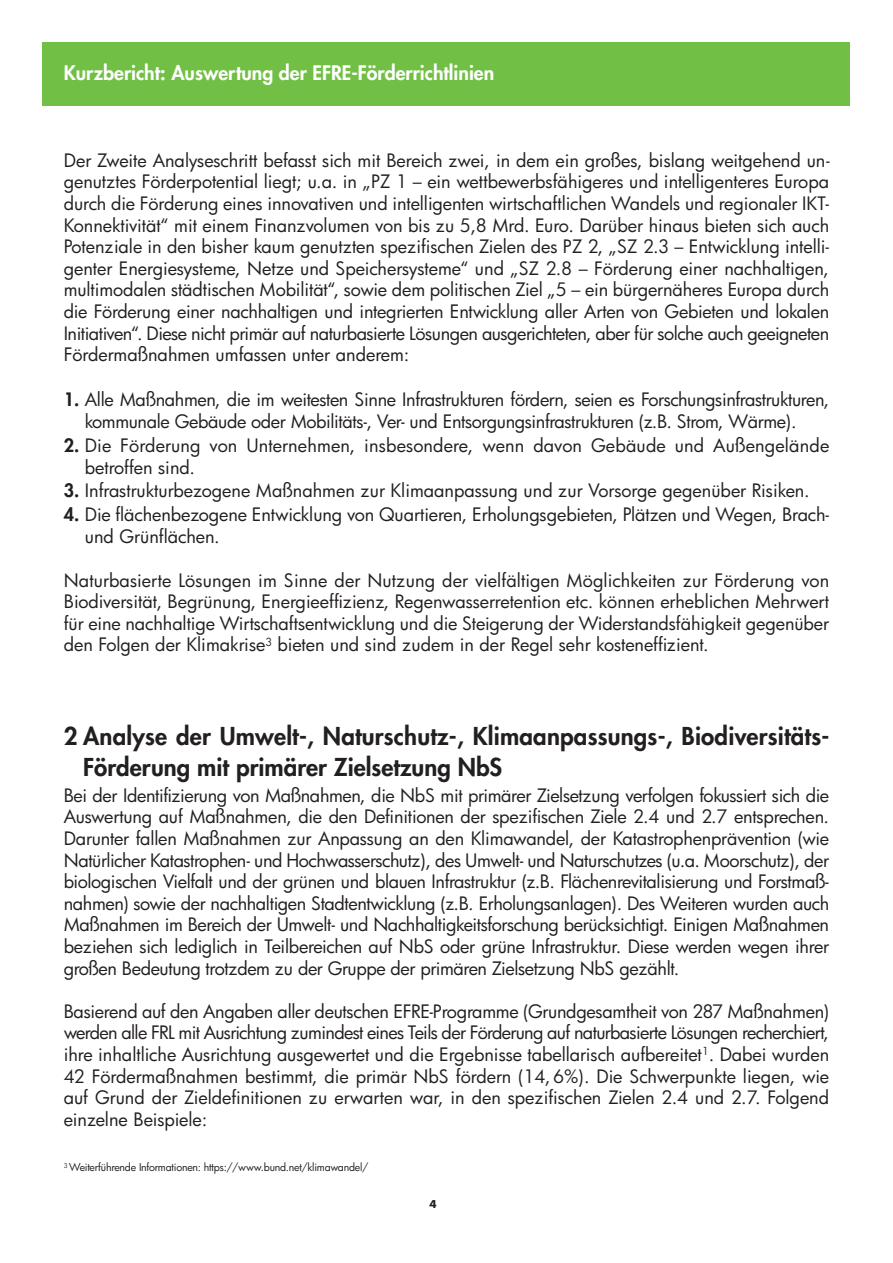
<style>
.page{position:relative;width:893px;height:1263px;background:#fff}
.page>*{position:absolute;margin:0;border:0;box-sizing:border-box;transform-origin:0 0}
.t1{font:800 24px/32px "Futura";letter-spacing:.01em;color:#231f20}
.t2{font:800 19.5px "Futura";color:#fff}
.t3{font:18px/21.6px "Futura";letter-spacing:-.01em;color:#231f20;text-align:justify}
.t4{font:10.5px "Futura";letter-spacing:-.02em;color:#231f20}
.t5{font:700 10.5px "Futura";color:#231f20}
.s1{font-weight:800}
</style>
<div class="page">
<div style="left:43px;top:43px;width:807px;height:63px;background:#71bf44"></div>
<p class="t2" style="left:64px;top:64px;width:432px">Kurzbericht: Auswertung der EFRE-Förderrichtlinien</p>
<p class="t3" style="left:64px;top:150px;width:767px">Der Zweite Analyseschritt befasst sich mit Bereich zwei, in dem ein großes, bislang weitgehend un&shy;genutztes Förderpotential liegt; u.a. in „PZ 1 – ein wettbewerbsfähigeres und intelligenteres Europa durch die Förderung eines innovativen und intelligenten wirtschaftlichen Wandels und regionaler IKT-Konnektivität“ mit einem Finanzvolumen von bis zu 5,8 Mrd. Euro. Darüber hinaus bieten sich auch Potenziale in den bisher kaum genutzten spezifischen Zielen des PZ 2, „SZ 2.3 – Entwicklung intelli&shy;genter Energiesysteme, Netze und Speichersysteme“ und „SZ 2.8 – Förderung einer nachhaltigen, multimodalen städtischen Mobilität“, sowie dem politischen Ziel „5 – ein bürgernäheres Europa durch die Förderung einer nachhaltigen und integrierten Entwicklung aller Arten von Gebieten und lokalen Initiativen“. Diese nicht primär auf naturbasierte Lösungen ausgerichteten, aber für solche auch geeigneten Fördermaßnahmen umfassen unter anderem:</p>
<p class="t3" style="left:85px;top:389px;width:746px;line-height:22.4px;text-indent:-21px"><span class="s1">1.</span> Alle Maßnahmen, die im weitesten Sinne Infrastrukturen fördern, seien es Forschungsinfrastrukturen, kommunale Gebäude oder Mobilitäts-, Ver- und Entsorgungsinfrastrukturen (z.B. Strom, Wärme).</p>
<p class="t3" style="left:85px;top:434px;width:746px;line-height:22.4px;text-indent:-21px"><span class="s1">2.</span> Die Förderung von Unternehmen, insbesondere, wenn davon Gebäude und Außengelände betroffen sind.</p>
<p class="t3" style="left:64px;top:480px;width:747px"><span class="s1">3.</span> Infrastrukturbezogene Maßnahmen zur Klimaanpassung und zur Vorsorge gegenüber Risiken.</p>
<p class="t3" style="left:85px;top:504px;width:746px;line-height:22.4px;text-indent:-21px"><span class="s1">4.</span> Die flächenbezogene Entwicklung von Quartieren, Erholungsgebieten, Plätzen und Wegen, Brach&shy;und Grünflächen.</p>
<p class="t3" style="left:64px;top:570px;width:767px">Naturbasierte Lösungen im Sinne der Nutzung der vielfältigen Möglichkeiten zur Förderung von Biodiversität, Begrünung, Energieeffizienz, Regenwasserretention etc. können erheblichen Mehrwert für eine nachhaltige Wirtschaftsentwicklung und die Steigerung der Widerstandsfähigkeit gegenüber den Folgen der Klimakrise<sup>3</sup> bieten und sind zudem in der Regel sehr kosteneffizient.</p>
<h1 class="t1" style="left:83px;top:721px;width:748px;text-indent:-19px">2 Analyse der Umwelt-, Naturschutz-, Klimaanpassungs-, Biodiversitäts-<br>Förderung mit primärer Zielsetzung NbS</h1>
<p class="t3" style="left:64px;top:785px;width:767px">Bei der Identifizierung von Maßnahmen, die NbS mit primärer Zielsetzung verfolgen fokussiert sich die Auswertung auf Maßnahmen, die den Definitionen der spezifischen Ziele 2.4 und 2.7 entsprechen.<br>Darunter fallen Maßnahmen zur Anpassung an den Klimawandel, der Katastrophenprävention (wie Natürlicher Katastrophen- und Hochwasserschutz), des Umwelt- und Naturschutzes (u.a. Moorschutz), der biologischen Vielfalt und der grünen und blauen Infrastruktur (z.B. Flächenrevitalisierung und Forstmaß&shy;nahmen) sowie der nachhaltigen Stadtentwicklung (z.B. Erholungsanlagen). Des Weiteren wurden auch Maßnahmen im Bereich der Umwelt- und Nachhaltigkeitsforschung berücksichtigt. Einigen Maßnahmen beziehen sich lediglich in Teilbereichen auf NbS oder grüne Infrastruktur. Diese werden wegen ihrer großen Bedeutung trotzdem zu der Gruppe der primären Zielsetzung NbS gezählt.</p>
<p class="t3" style="left:64px;top:1001px;width:767px">Basierend auf den Angaben aller deutschen EFRE-Programme (Grundgesamtheit von 287 Maßnahmen) werden alle FRL mit Ausrichtung zumindest eines Teils der Förderung auf naturbasierte Lösungen recherchiert, ihre inhaltliche Ausrichtung ausgewertet und die Ergebnisse tabellarisch aufbereitet<sup>1</sup>. Dabei wurden 42 Fördermaßnahmen bestimmt, die primär NbS fördern (14,6%). Die Schwerpunkte liegen, wie auf Grund der Zieldefinitionen zu erwarten war, in den spezifischen Zielen 2.4 und 2.7. Folgend einzelne Beispiele:</p>
<p class="t4" style="left:64px;top:1161px;width:306px"><sup>3</sup> Weiterführende Informationen: https://www.bund.net/klimawandel/</p>
<p class="t5" style="left:429px;top:1199px;width:9px">4</p>
</div>
